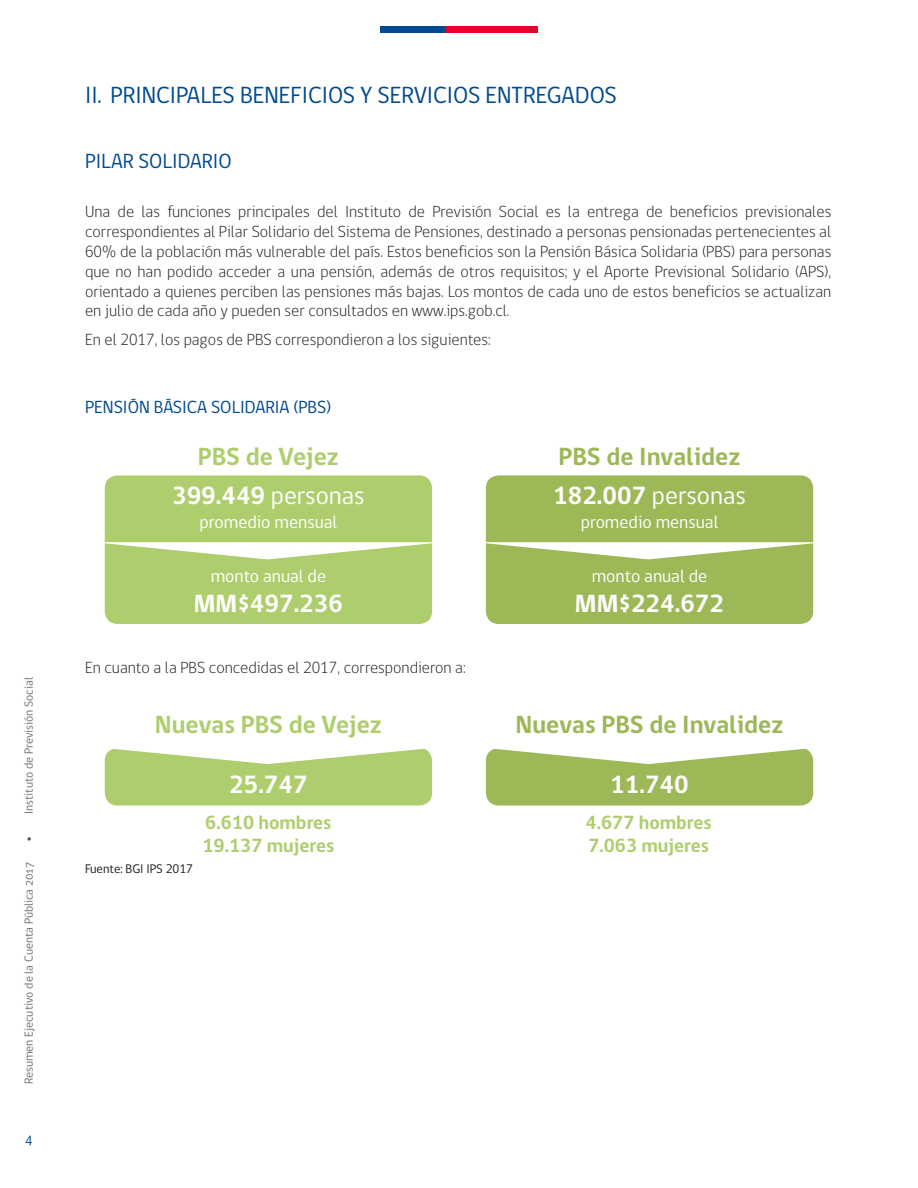
<style>
.page{position:relative;width:918px;height:1188px;background:#fff}
.page>*{position:absolute;margin:0;border:0;box-sizing:border-box;transform-origin:0 0}
.t1{font:700 25.5px/39.2px "gob CL";color:#9cb857}
.t2{font:700 25.5px/39.2px "gob CL";color:#aece6d;text-align:center}
.t3{font:700 25.5px "gob CL";color:#fff}
.t4{font:24px "gob CL";color:#004a91}
.t5{font:21px "gob CL";color:#004a91}
.t6{font:700 19.5px/23px "gob CL";color:#aece6d}
.t7{font:18px "gob CL";color:#fff}
.t8{font:18px "gob CL";color:#004a91}
.t9{font:300 16.5px/19.8px "gob CL";color:#1d1d1b;text-align:justify}
.t10{font:13.5px "gob CL";color:#004a91}
.t11{font:12.75px "gob CL";color:#1d1d1b}
.t12{font:12px "gob CL";color:#707070}
.s1{color:#fff}
.s2{font-weight:400;color:#fff}
</style>
<div class="page">
<div style="left:444px;top:26px;width:94px;height:7px;background:#e6002c"></div>
<div style="left:380px;top:26px;width:64px;height:7px;background:#004a91"></div>
<svg style="left:27px;top:837px;width:4px;height:4px"></svg>
<div style="left:105px;top:475px;width:327px;height:149px;background:#aece6d;border-radius:13px"></div>
<div style="left:486px;top:475px;width:327px;height:149px;background:#9cb857;border-radius:13px"></div>
<svg style="left:104px;top:542px;width:329px;height:17px"></svg>
<svg style="left:485px;top:542px;width:329px;height:17px"></svg>
<div style="left:105px;top:748px;width:327px;height:58px;background:#aece6d;border-radius:13px"></div>
<svg style="left:104px;top:748px;width:329px;height:16px"></svg>
<div style="left:486px;top:748px;width:327px;height:58px;background:#9cb857;border-radius:13px"></div>
<svg style="left:485px;top:748px;width:329px;height:16px"></svg>
<p class="t12" style="left:21px;top:814px;width:139px;rotate:-90deg">Instituto de Previsión Social</p>
<p class="t12" style="left:21px;top:1084px;width:224px;rotate:-90deg">Resumen Ejecutivo de la Cuenta Pública 2017</p>
<p class="t10" style="left:25px;top:1130px;width:9px">4</p>
<h2 class="t4" style="left:85px;top:79px;width:533px">II. PRINCIPALES BENEFICIOS Y SERVICIOS ENTREGADOS</h2>
<p class="t5" style="left:85px;top:146px;width:148px">PILAR SOLIDARIO</p>
<p class="t9" style="left:85px;top:202px;width:748px">Una de las funciones principales del Instituto de Previsión Social es la entrega de beneficios previsionales correspondientes al Pilar Solidario del Sistema de Pensiones, destinado a personas pensionadas pertenecientes al 60% de la población más vulnerable del país. Estos beneficios son la Pensión Básica Solidaria (PBS) para personas que no han podido acceder a una pensión, además de otros requisitos; y el Aporte Previsional Solidario (APS), orientado a quienes perciben las pensiones más bajas. Los montos de cada uno de estos beneficios se actualizan en julio de cada año y pueden ser consultados en www.ips.gob.cl.</p>
<p class="t9" style="left:85px;top:330px;width:407px">En el 2017, los pagos de PBS correspondieron a los siguientes:</p>
<p class="t8" style="left:85px;top:395px;width:248px">PENSIÓN BÁSICA SOLIDARIA (PBS)</p>
<h1 class="t2" style="left:172px;top:437px;width:194px">PBS de Vejez<br><span class="s1">399.449</span> <span class="s2">personas</span></h1>
<p class="t7" style="left:200px;top:510px;width:139px">promedio mensual</p>
<p class="t7" style="left:211px;top:564px;width:117px">monto anual de</p>
<h1 class="t3" style="left:194px;top:586px;width:151px">MM$497.236</h1>
<p class="t9" style="left:85px;top:658px;width:382px">En cuanto a la PBS concedidas el 2017, correspondieron a:</p>
<h1 class="t1" style="left:553px;top:437px;width:194px">PBS de Invalidez<br><span class="s1">182.007</span> <span class="s2">personas</span></h1>
<p class="t7" style="left:581px;top:510px;width:139px">promedio mensual</p>
<p class="t7" style="left:592px;top:564px;width:117px">monto anual de</p>
<h1 class="t3" style="left:575px;top:586px;width:151px">MM$224.672</h1>
<h1 class="t2" style="left:155px;top:706px;width:229px">Nuevas PBS de Vejez</h1>
<h1 class="t3" style="left:229px;top:768px;width:80px">25.747</h1>
<p class="t6" style="left:202px;top:812px;width:133px">6.610 hombres<br>19.137 mujeres</p>
<p class="t6" style="left:586px;top:812px;width:128px">4.677 hombres<br>7.063 mujeres</p>
<h1 class="t1" style="left:516px;top:706px;width:269px">Nuevas PBS de Invalidez</h1>
<h1 class="t3" style="left:610px;top:768px;width:80px">11.740</h1>
<p class="t11" style="left:85px;top:860px;width:110px">Fuente: BGI IPS 2017</p>
</div>
